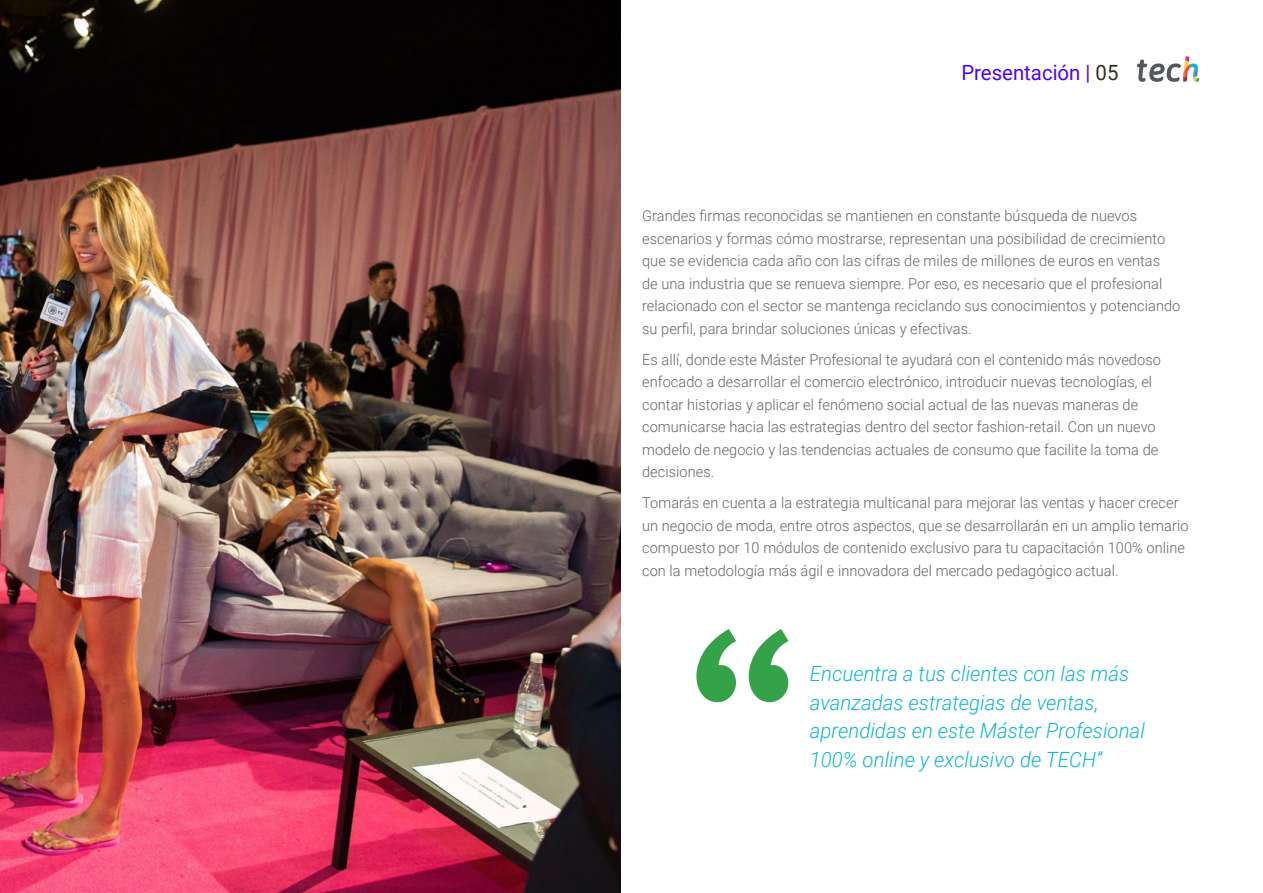
<style>
.page{position:relative;width:1263px;height:893px;background:#fff}
.page>*{position:absolute;margin:0;border:0;box-sizing:border-box;transform-origin:0 0}
.t1{font:italic 300 21px/28.5px "Roboto";color:#0fb6cf}
.t2{font:21px "Roboto";color:#5002ee}
.t3{font:300 15px/22.5px "Roboto";letter-spacing:.005em;color:#61646a}
.s1{color:#312e20}
</style>
<div class="page">
<svg style="left:696px;top:629px;width:92px;height:73px"></svg>
<img style="left:0;top:0;width:621px;height:893px">
<svg style="left:1137px;top:56px;width:62px;height:26px"></svg>
<h1 class="t2" style="left:961px;top:57px;width:159px">Presentación | <span class="s1">05</span></h1>
<p class="t3" style="left:642px;top:204px;width:540px">Grandes firmas reconocidas se mantienen en constante búsqueda de nuevos escenarios y formas cómo mostrarse, representan una posibilidad de crecimiento que se evidencia cada año con las cifras de miles de millones de euros en ventas<br>de una industria que se renueva siempre. Por eso, es necesario que el profesional relacionado con el sector se mantenga reciclando sus conocimientos y potenciando su perfil, para brindar soluciones únicas y efectivas.</p>
<p class="t3" style="left:642px;top:348px;width:520px">Es allí, donde este Máster Profesional te ayudará con el contenido más novedoso enfocado a desarrollar el comercio electrónico, introducir nuevas tecnologías, el contar historias y aplicar el fenómeno social actual de las nuevas maneras de comunicarse hacia las estrategias dentro del sector fashion-retail. Con un nuevo modelo de negocio y las tendencias actuales de consumo que facilite la toma de decisiones.</p>
<p class="t3" style="left:642px;top:491px;width:548px">Tomarás en cuenta a la estrategia multicanal para mejorar las ventas y hacer crecer un negocio de moda, entre otros aspectos, que se desarrollarán en un amplio temario compuesto por 10 módulos de contenido exclusivo para tu capacitación 100% online con la metodología más ágil e innovadora del mercado pedagógico actual.</p>
<h1 class="t1" style="left:810px;top:659px;width:336px">Encuentra a tus clientes con las más avanzadas estrategias de ventas, aprendidas en este Máster Profesional 100% online y exclusivo de TECH”</h1>
</div>
